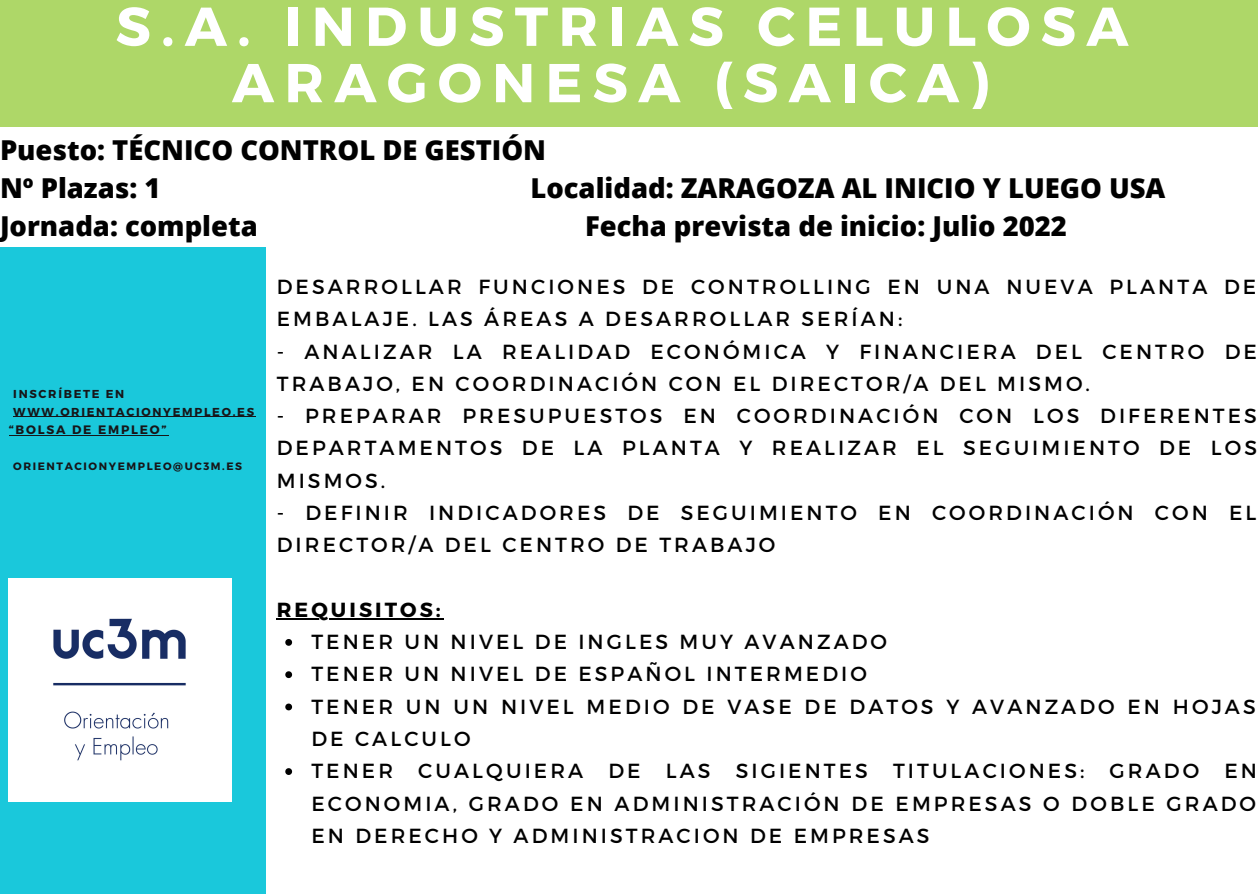
<style>
.page{position:relative;width:1258px;height:894px;background:#fff}
.page>*{position:absolute;margin:0;border:0;box-sizing:border-box;transform-origin:0 0}
.t1{font:700 54.6px/56.4px "Montserrat";letter-spacing:.19em;color:#fff;text-align:center}
.t2{font:800 27.3px "Open Sans";color:#000}
.t3{font:20.4px/32.4px "Montserrat";letter-spacing:.15em;color:#000}
.t4{font:700 20.4px "Montserrat";letter-spacing:.15em;color:#000}
.t5{font:700 12.3px "Montserrat";letter-spacing:.15em;color:#171518}
.t6{font:700 11.4px/17.7px "Montserrat";letter-spacing:.15em;color:#171518}
.t7{font:700 10.8px "Montserrat";letter-spacing:.15em;color:#171518}
</style>
<div class="page">
<div style="left:0;top:0;width:1258px;height:126px;background:#aed768"></div>
<div style="left:0;top:247px;width:266px;height:646px;background:#1ac8db"></div>
<hr style="left:13px;top:416px;width:243px;height:1px;background:#171518">
<hr style="left:9px;top:435px;width:159px;height:1px;background:#171518">
<img style="left:9px;top:578px;width:223px;height:223px">
<svg style="left:285px;top:639px;width:7px;height:6px"></svg>
<svg style="left:285px;top:671px;width:7px;height:7px"></svg>
<svg style="left:285px;top:703px;width:7px;height:7px"></svg>
<svg style="left:285px;top:768px;width:7px;height:6px"></svg>
<hr style="left:277px;top:618px;width:167px;height:2px;background:#000">
<p class="t1" style="left:116px;top:-5px;width:1014px">S.A. INDUSTRIAS CELULOSA<br>ARAGONESA (SAICA)</p>
<p class="t2" style="left:0;top:130px;width:548px">Puesto: TÉCNICO CONTROL DE GESTIÓN</p>
<p class="t2" style="left:0;top:169px;width:162px">Nº Plazas: 1</p>
<p class="t2" style="left:530px;top:169px;width:636px">Localidad: ZARAGOZA AL INICIO Y LUEGO USA</p>
<p class="t2" style="left:0;top:207px;width:259px">Jornada: completa</p>
<p class="t2" style="left:585px;top:207px;width:483px">Fecha prevista de inicio: Julio 2022</p>
<p class="t6" style="left:13px;top:384px;width:242px">INSCRÍBETE EN<br>WWW.ORIENTACIONYEMPLEO.ES</p>
<p class="t5" style="left:9px;top:422px;width:159px">“BOLSA DE EMPLEO”</p>
<p class="t7" style="left:13px;top:459px;width:230px">ORIENTACIONYEMPLEO@UC3M.ES</p>
<p class="t3" style="left:277px;top:269px;width:981px">DESARROLLAR FUNCIONES DE CONTROLLING EN UNA NUEVA PLANTA DE<br>EMBALAJE. LAS ÁREAS A DESARROLLAR SERÍAN:</p>
<p class="t3" style="left:277px;top:334px;width:981px">- ANALIZAR LA REALIDAD ECONÓMICA Y FINANCIERA DEL CENTRO DE<br>TRABAJO, EN COORDINACIÓN CON EL DIRECTOR/A DEL MISMO.</p>
<p class="t3" style="left:277px;top:398px;width:982px;text-align:justify">- PREPARAR PRESUPUESTOS EN COORDINACIÓN CON LOS DIFERENTES DEPARTAMENTOS DE LA PLANTA Y REALIZAR EL SEGUIMIENTO DE LOS MISMOS.</p>
<p class="t3" style="left:277px;top:495px;width:981px">- DEFINIR INDICADORES DE SEGUIMIENTO EN COORDINACIÓN CON EL<br>DIRECTOR/A DEL CENTRO DE TRABAJO</p>
<p class="t4" style="left:277px;top:596px;width:165px">REQUISITOS:</p>
<p class="t3" style="left:311px;top:624px;width:577px">TENER UN NIVEL DE INGLES MUY AVANZADO</p>
<p class="t3" style="left:311px;top:656px;width:557px">TENER UN NIVEL DE ESPAÑOL INTERMEDIO</p>
<p class="t3" style="left:311px;top:689px;width:946px">TENER UN UN NIVEL MEDIO DE VASE DE DATOS Y AVANZADO EN HOJAS<br>DE CALCULO</p>
<p class="t3" style="left:311px;top:753px;width:947px;text-align:justify">TENER CUALQUIERA DE LAS SIGIENTES TITULACIONES: GRADO EN ECONOMIA, GRADO EN ADMINISTRACIÓN DE EMPRESAS O DOBLE GRADO EN DERECHO Y ADMINISTRACION DE EMPRESAS</p>
</div>
